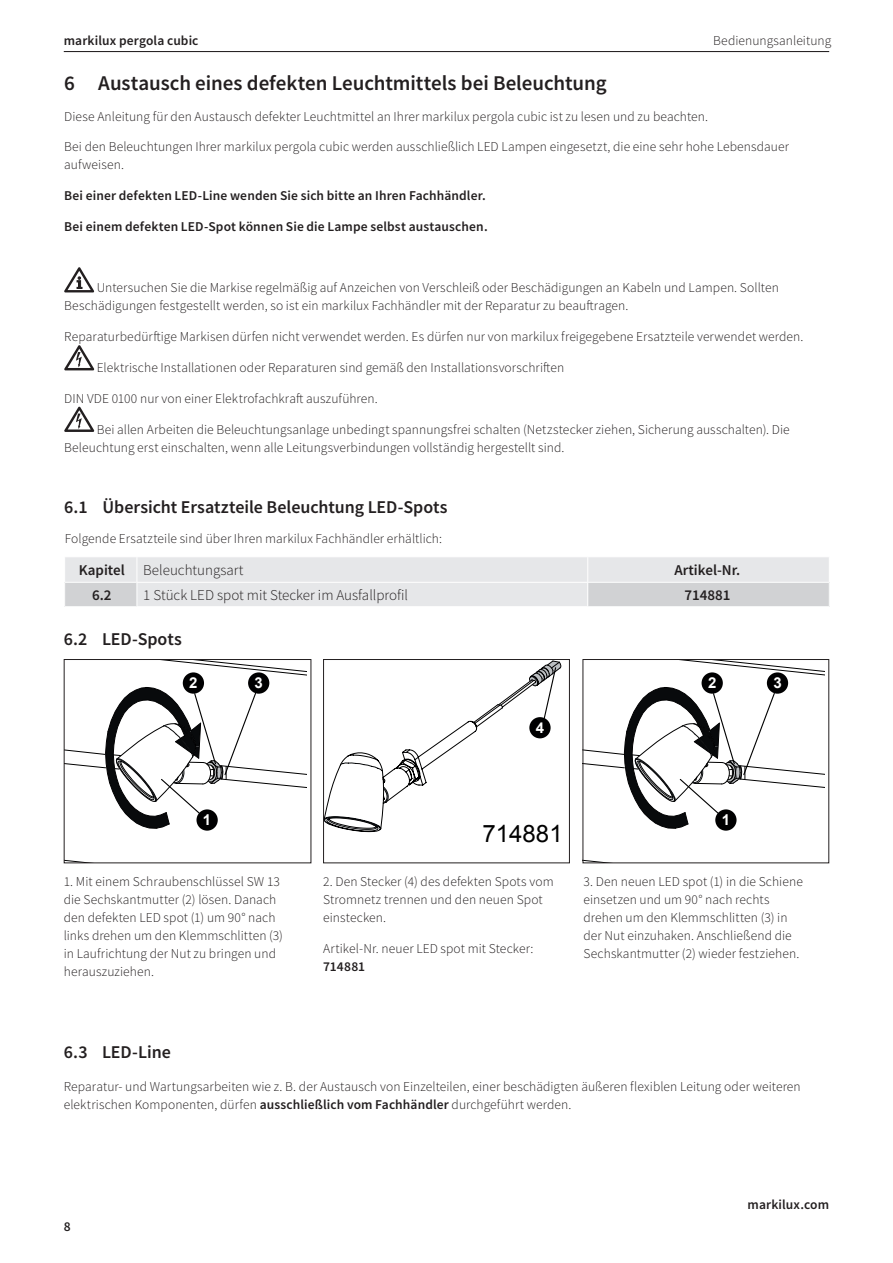
<style>
.page{position:relative;width:893px;height:1263px;background:#fff}
.page>*{position:absolute;margin:0;border:0;box-sizing:border-box;transform-origin:0 0}
.t1{font:24px "Arial";color:#000001}
.t2{font:600 21px "Source Sans Pro";letter-spacing:-.005em;color:#231f20}
.t3{font:600 18px "Source Sans Pro";letter-spacing:-.005em;color:#231f20}
.t4{font:300 15px "Source Sans Pro";color:#231f20}
.t5{font:600 15px "Source Sans Pro";color:#231f20}
.t6{font:700 15px "Arial";color:#fff}
.t7{font:300 13.5px/18px "Source Sans Pro";letter-spacing:.005em;color:#231f20}
.t8{font:600 13.5px "Source Sans Pro";letter-spacing:.01em;color:#231f20}
.s1{font-weight:600}
</style>
<div class="page">
<hr style="left:64px;top:51px;width:765px;height:1px;background:#231f20">
<svg style="left:64px;top:267px;width:30px;height:25px"></svg>
<svg style="left:64px;top:345px;width:30px;height:25px"></svg>
<svg style="left:64px;top:407px;width:30px;height:25px"></svg>
<svg style="left:65px;top:557px;width:764px;height:49px"></svg>
<hr style="left:64px;top:582px;width:73px;height:1px;background:#fff">
<hr style="left:137px;top:582px;width:451px;height:1px;background:#fff">
<hr style="left:588px;top:582px;width:242px;height:1px;background:#fff">
<svg style="left:170px;top:661px;width:136px;height:16px"></svg>
<svg style="left:196px;top:809px;width:22px;height:22px"></svg>
<div style="left:183px;top:672px;width:21px;height:22px;background:#000001;border-radius:50%"></div>
<svg style="left:66px;top:687px;width:240px;height:142px"></svg>
<div style="left:248px;top:672px;width:21px;height:22px;background:#000001;border-radius:50%"></div>
<div style="left:64px;top:659px;width:247px;height:204px;border:1px solid #231f20"></div>
<svg style="left:325px;top:661px;width:237px;height:171px"></svg>
<div style="left:529px;top:717px;width:22px;height:21px;background:#000001;border-radius:50%"></div>
<div style="left:323px;top:659px;width:247px;height:204px;border:1px solid #231f20"></div>
<svg style="left:688px;top:661px;width:137px;height:16px"></svg>
<svg style="left:715px;top:809px;width:21px;height:22px"></svg>
<div style="left:702px;top:672px;width:21px;height:22px;background:#000001;border-radius:50%"></div>
<svg style="left:585px;top:687px;width:240px;height:142px"></svg>
<div style="left:767px;top:672px;width:21px;height:22px;background:#000001;border-radius:50%"></div>
<div style="left:583px;top:659px;width:246px;height:204px;border:1px solid #231f20"></div>
<p class="t8" style="left:64px;top:32px;width:136px">markilux pergola cubic</p>
<h2 class="t2" style="left:64px;top:69px;width:544px">6 Austausch eines defekten Leuchtmittels bei Beleuchtung</h2>
<p class="t7" style="left:713px;top:32px;width:120px">Bedienungsanleitung</p>
<p class="t7" style="left:64px;top:107px;width:645px">Diese Anleitung für den Austausch defekter Leuchtmittel an Ihrer markilux pergola cubic ist zu lesen und zu beachten.</p>
<p class="t7" style="left:64px;top:138px;width:726px">Bei den Beleuchtungen Ihrer markilux pergola cubic werden ausschließlich LED Lampen eingesetzt, die eine sehr hohe Lebensdauer aufweisen.</p>
<p class="t8" style="left:64px;top:187px;width:423px">Bei einer defekten LED-Line wenden Sie sich bitte an Ihren Fachhändler.</p>
<p class="t8" style="left:64px;top:218px;width:425px">Bei einem defekten LED-Spot können Sie die Lampe selbst austauschen.</p>
<p class="t7" style="left:64px;top:279px;width:716px;text-indent:32px">Untersuchen Sie die Markise regelmäßig auf Anzeichen von Verschleiß oder Beschädigungen an Kabeln und Lampen. Sollten<br>Beschädigungen festgestellt werden, so ist ein markilux Fachhändler mit der Reparatur zu beauftragen.</p>
<p class="t7" style="left:64px;top:328px;width:741px">Reparaturbedürftige Markisen dürfen nicht verwendet werden. Es dürfen nur von markilux freigegebene Ersatzteile verwendet werden.</p>
<p class="t7" style="left:97px;top:359px;width:469px">Elektrische Installationen oder Reparaturen sind gemäß den Installationsvorschriften</p>
<p class="t7" style="left:64px;top:389px;width:315px">DIN VDE 0100 nur von einer Elektrofachkraft auszuführen.</p>
<p class="t7" style="left:64px;top:420px;width:727px;text-indent:32px">Bei allen Arbeiten die Beleuchtungsanlage unbedingt spannungsfrei schalten (Netzstecker ziehen, Sicherung ausschalten). Die<br>Beleuchtung erst einschalten, wenn alle Leitungsverbindungen vollständig hergestellt sind.</p>
<h3 class="t3" style="left:64px;top:495px;width:385px">6.1 Übersicht Ersatzteile Beleuchtung LED-Spots</h3>
<p class="t7" style="left:65px;top:530px;width:379px">Folgende Ersatzteile sind über Ihren markilux Fachhändler erhältlich:</p>
<p class="t4" style="left:79px;top:561px;width:166px"><span class="s1">Kapitel</span> Beleuchtungsart</p>
<p class="t5" style="left:675px;top:560px;width:67px">Artikel-Nr.</p>
<p class="t5" style="left:92px;top:585px;width:21px">6.2</p>
<p class="t4" style="left:143px;top:586px;width:266px">1 Stück LED spot mit Stecker im Ausfallprofil</p>
<p class="t5" style="left:684px;top:585px;width:48px">714881</p>
<h3 class="t3" style="left:64px;top:627px;width:120px">6.2 LED-Spots</h3>
<p class="t6" style="left:189px;top:673px;width:10px">2</p>
<p class="t6" style="left:255px;top:673px;width:10px">3</p>
<p class="t6" style="left:203px;top:810px;width:10px">1</p>
<p class="t6" style="left:536px;top:717px;width:10px">4</p>
<h1 class="t1" style="left:483px;top:818px;width:82px">714881</h1>
<p class="t6" style="left:708px;top:673px;width:10px">2</p>
<p class="t6" style="left:773px;top:673px;width:10px">3</p>
<p class="t6" style="left:722px;top:810px;width:10px">1</p>
<p class="t7" style="left:64px;top:873px;width:221px">1. Mit einem Schraubenschlüssel SW 13 die Sechskantmutter (2) lösen. Danach den defekten LED spot (1) um 90° nach links drehen um den Klemmschlitten (3) in Laufrichtung der Nut zu bringen und herauszuziehen.</p>
<p class="t7" style="left:583px;top:873px;width:221px">3. Den neuen LED spot (1) in die Schiene einsetzen und um 90° nach rechts drehen um den Klemmschlitten (3) in der Nut einzuhaken. Anschließend die Sechskantmutter (2) wieder festziehen.</p>
<p class="t7" style="left:323px;top:873px;width:232px">2. Den Stecker (4) des defekten Spots vom<br>Stromnetz trennen und den neuen Spot einstecken.</p>
<p class="t7" style="left:323px;top:939px;width:212px">Artikel-Nr. neuer LED spot mit Stecker:</p>
<p class="t8" style="left:323px;top:957px;width:44px">714881</p>
<h3 class="t3" style="left:64px;top:1041px;width:109px">6.3 LED-Line</h3>
<p class="t7" style="left:64px;top:1078px;width:738px">Reparatur- und Wartungsarbeiten wie z. B. der Austausch von Einzelteilen, einer beschädigten äußeren flexiblen Leitung oder weiteren elektrischen Komponenten, dürfen <span class="s1">ausschließlich vom Fachhändler</span> durchgeführt werden.</p>
<p class="t8" style="left:64px;top:1217px;width:8px">8</p>
<p class="t8" style="left:748px;top:1195px;width:83px">markilux.com</p>
</div>
